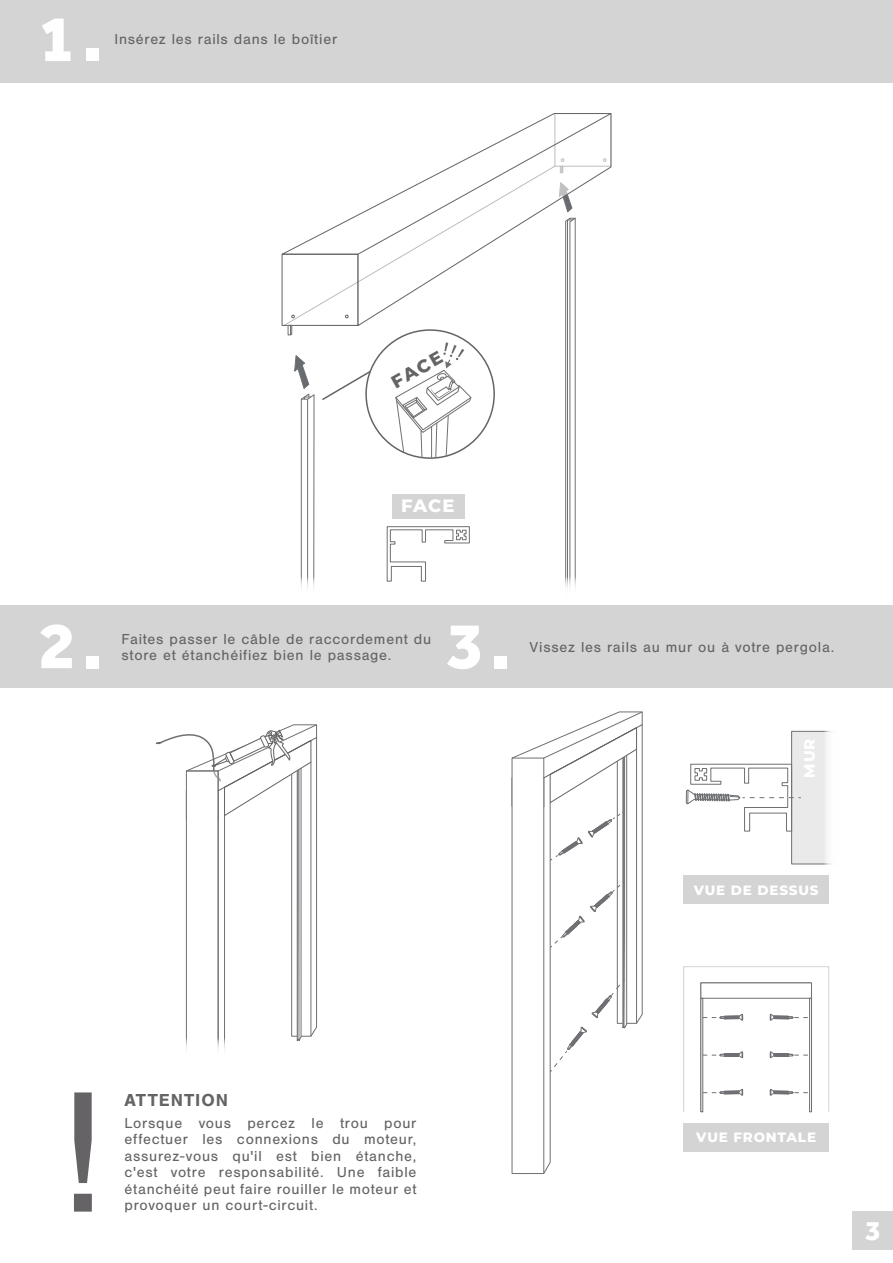
<style>
.page{position:relative;width:893px;height:1263px;background:#fff}
.page>*{position:absolute;margin:0;border:0;box-sizing:border-box;transform-origin:0 0}
.t1{font:178.65px "Nimbus San";color:#656365}
.t2{font:800 67.5px "Effra";color:#fff}
.t3{font:800 28.5px "Effra";color:#fff}
.t4{font:700 18px "Nimbus San";letter-spacing:.05em;color:#656365}
.t5{font:800 17.85px "Montserrat";color:#656365}
.t6{font:800 17.85px "Montserrat";color:#fff}
.t7{font:15px/16.5px "Nimbus San";letter-spacing:.05em;color:#656365}
.t8{font:800 15px "Montserrat";color:#fff}
.t9{font:800 13.5px "Montserrat";letter-spacing:.06em;color:#fff}
</style>
<div class="page">
<div style="left:683px;top:966px;width:146px;height:146px;border:1px solid #d5d4d5"></div>
<div style="left:700px;top:982px;width:112px;height:17px;background:#fff;border:1px solid #6f7073"></div>
<div style="left:700px;top:998px;width:3px;height:114px;background:#fff;border:1px solid #6f7073"></div>
<div style="left:809px;top:998px;width:3px;height:114px;background:#fff;border:1px solid #6f7073"></div>
<div style="left:684px;top:1123px;width:145px;height:28px;background:#d5d4d5"></div>
<div style="left:0;top:606px;width:893px;height:82px;background:#d5d4d5"></div>
<div style="left:791px;top:731px;width:52px;height:133px;background:#ebeaea;border:1px solid #6f7073"></div>
<div style="left:823px;top:714px;width:22px;height:167px;background:linear-gradient(to right,#f6f6f6,#fff)"></div>
<div style="left:684px;top:876px;width:145px;height:28px;background:#d5d4d5"></div>
<div style="left:0;top:0;width:893px;height:82px;background:#d5d4d5"></div>
<div style="left:852px;top:1211px;width:41px;height:38px;background:#d5d4d5"></div>
<svg style="left:281px;top:113px;width:331px;height:142px"></svg>
<svg style="left:603px;top:158px;width:3px;height:4px"></svg>
<svg style="left:283px;top:82px;width:293px;height:506px"></svg>
<svg style="left:686px;top:744px;width:115px;height:88px"></svg>
<svg style="left:770px;top:967px;width:40px;height:129px"></svg>
<svg style="left:703px;top:967px;width:40px;height:129px"></svg>
<svg style="left:511px;top:711px;width:132px;height:463px"></svg>
<svg style="left:155px;top:724px;width:162px;height:318px"></svg>
<hr style="left:218px;top:771px;width:1px;height:293px;background:#6f7073">
<hr style="left:186px;top:770px;width:32px;height:1px;background:#6f7073">
<div style="left:183px;top:1038px;width:46px;height:28px;background:#fff"></div>
<h2 class="t2" style="left:38px;top:-2px;width:66px">1.</h2>
<p class="t7" style="left:114px;top:31px;width:224px">Insérez les rails dans le boîtier</p>
<p class="t5" style="left:386px;top:371px;width:57px;rotate:-29deg">FACE</p>
<p class="t6" style="left:401px;top:493px;width:55px">FACE</p>
<h2 class="t2" style="left:38px;top:605px;width:66px">2.</h2>
<p class="t7" style="left:122px;top:631px;width:311px">Faites passer le câble de raccordement du store et étanchéifiez bien le passage.</p>
<h2 class="t2" style="left:446px;top:605px;width:66px">3.</h2>
<p class="t7" style="left:530px;top:639px;width:306px">Vissez les rails au mur ou à votre pergola.</p>
<p class="t8" style="left:798px;top:777px;width:40px;rotate:-90deg">MUR</p>
<p class="t9" style="left:694px;top:880px;width:126px">VUE DE DESSUS</p>
<h1 class="t1" style="left:61px;top:1054px;width:46px">!</h1>
<p class="t4" style="left:125px;top:1090px;width:105px">ATTENTION</p>
<p class="t7" style="left:125px;top:1114px;width:293px;text-align:justify">Lorsque vous percez le trou pour effectuer les connexions du moteur, assurez-vous qu'il est bien étanche, c'est votre responsabilité. Une faible étanchéité peut faire rouiller le moteur et provoquer un court-circuit.</p>
<p class="t9" style="left:696px;top:1127px;width:121px">VUE FRONTALE</p>
<h3 class="t3" style="left:865px;top:1213px;width:17px">3</h3>
</div>
